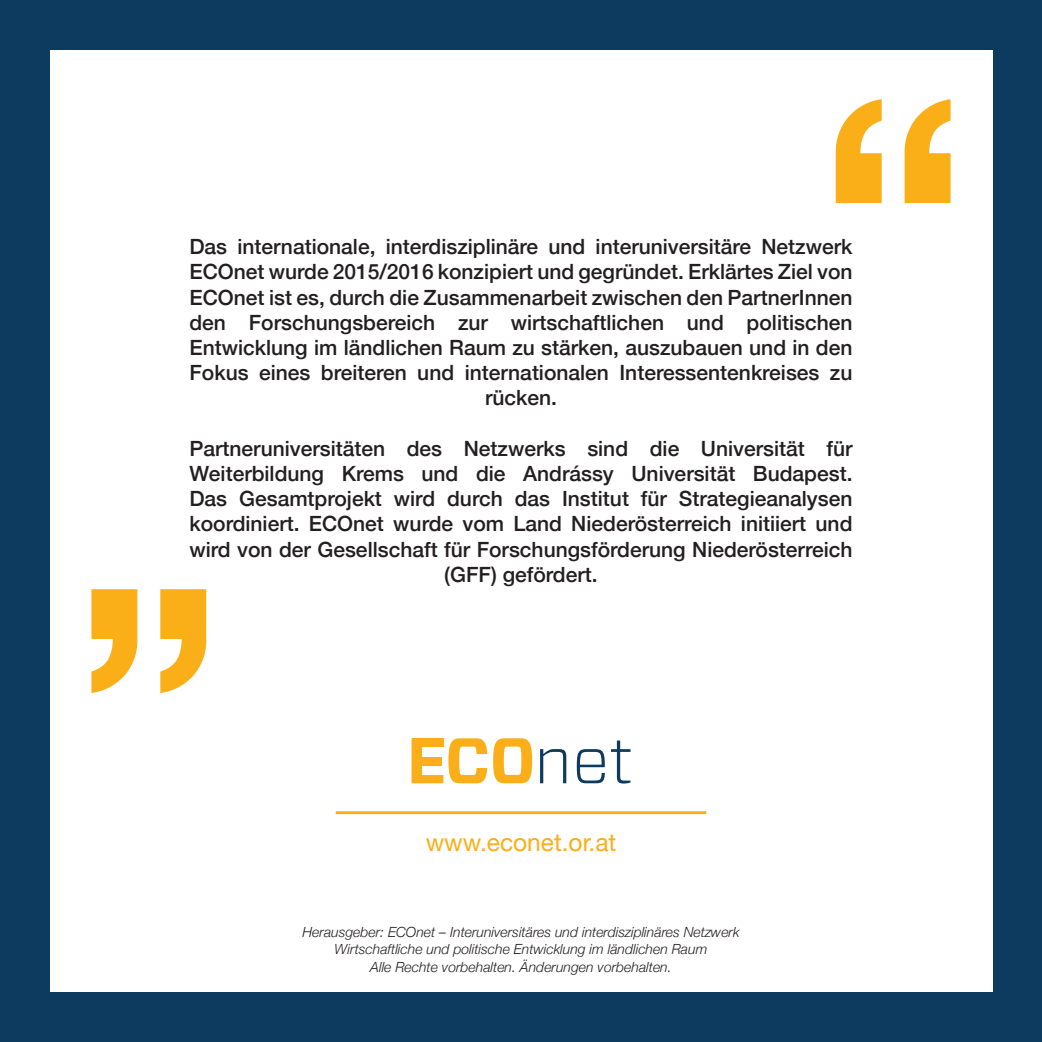
<style>
.page{position:relative;width:1042px;height:1042px;background:#fff}
.page>*{position:absolute;margin:0;border:0;box-sizing:border-box;transform-origin:0 0}
.t1{font:24.5px "Helvetica Neue";color:#faaf18}
.t2{font:500 21px/25.2px "Helvetica Neue";color:#231f20;text-align:center}
.t3{font:italic 300 14px "Helvetica Neue";color:#231f20}
</style>
<div class="page">
<div style="left:0;top:0;width:50px;height:1042px;background:#0d3b5f"></div>
<div style="left:993px;top:0;width:49px;height:1042px;background:#0d3b5f"></div>
<div style="left:0;top:992px;width:1042px;height:50px;background:#0d3b5f"></div>
<div style="left:0;top:0;width:1042px;height:50px;background:#0d3b5f"></div>
<svg style="left:540px;top:749px;width:26px;height:34px"></svg>
<svg style="left:577px;top:749px;width:28px;height:34px"></svg>
<svg style="left:611px;top:740px;width:19px;height:43px"></svg>
<svg style="left:493px;top:738px;width:39px;height:45px"></svg>
<svg style="left:411px;top:738px;width:76px;height:45px"></svg>
<div style="left:412px;top:738px;width:31px;height:9px;background:#faaf18"></div>
<div style="left:412px;top:757px;width:29px;height:8px;background:#faaf18"></div>
<hr style="left:336px;top:811px;width:370px;height:3px;background:#faaf18">
<svg style="left:835px;top:99px;width:115px;height:104px"></svg>
<svg style="left:91px;top:589px;width:115px;height:104px"></svg>
<p class="t2" style="left:189px;top:232px;width:664px">Das internationale, interdisziplinäre und interuniversitäre Netzwerk ECOnet wurde 2015/2016 konzipiert und gegründet. Erklärtes Ziel von ECOnet ist es, durch die Zusammenarbeit zwischen den PartnerInnen den Forschungsbereich zur wirtschaftlichen und politischen Entwicklung im ländlichen Raum zu stärken, auszubauen und in den Fokus eines breiteren und internationalen Interessentenkreises zu rücken.</p>
<p class="t2" style="left:189px;top:434px;width:664px">Partneruniversitäten des Netzwerks sind die Universität für Weiterbildung Krems und die Andrássy Universität Budapest.<br>Das Gesamtprojekt wird durch das Institut für Strategieanalysen koordiniert. ECOnet wurde vom Land Niederösterreich initiiert und wird von der Gesellschaft für Forschungsförderung Niederösterreich (GFF) gefördert.</p>
<p class="t1" style="left:426px;top:824px;width:192px">www.econet.or.at</p>
<p class="t3" style="left:302px;top:920px;width:438px">Herausgeber: ECOnet – Interuniversitäres und interdisziplinäres Netzwerk</p>
<p class="t3" style="left:335px;top:938px;width:374px">Wirtschaftliche und politische Entwicklung im ländlichen Raum</p>
<p class="t3" style="left:370px;top:955px;width:303px">Alle Rechte vorbehalten. Änderungen vorbehalten.</p>
</div>
